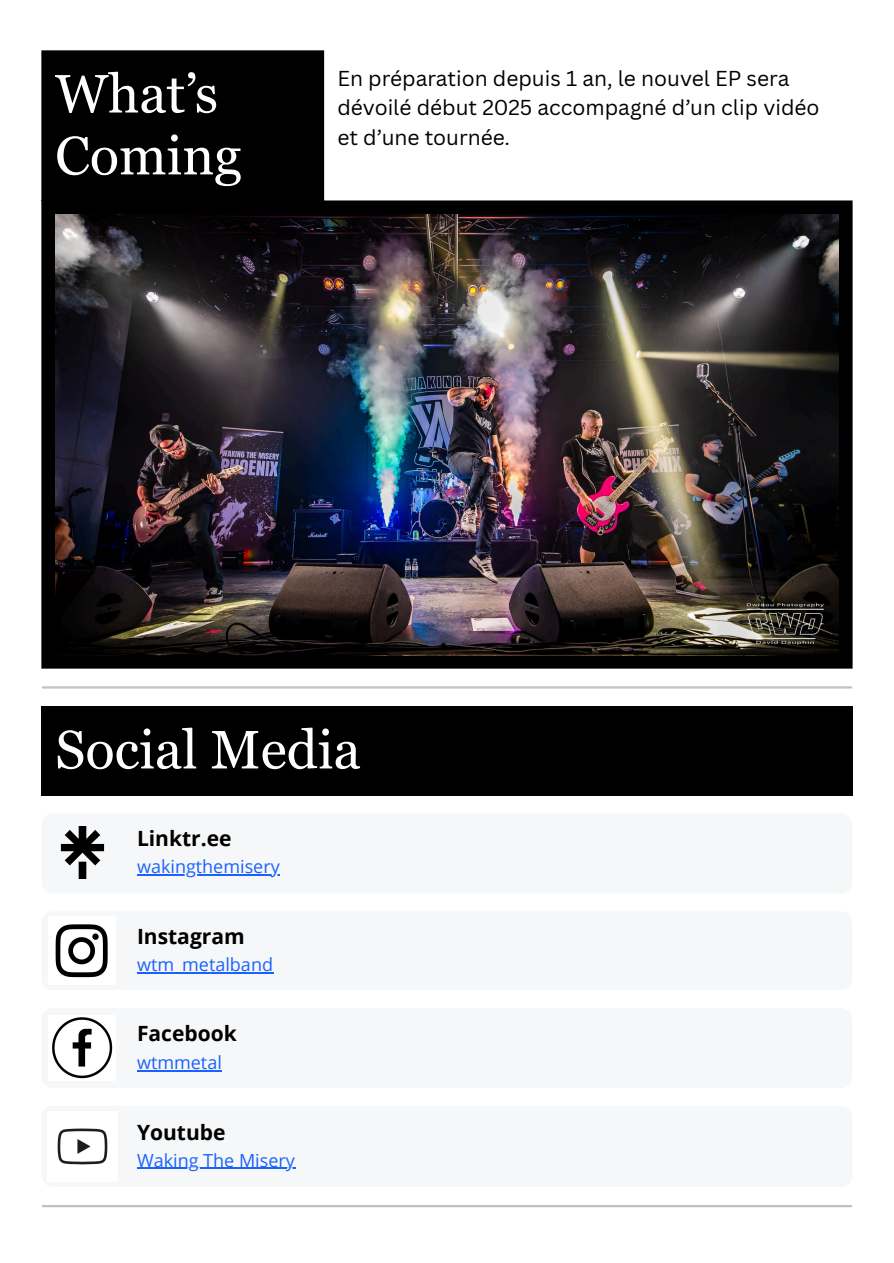
<style>
.page{position:relative;width:894px;height:1263px;background:#fff}
.page>*{position:absolute;margin:0;border:0;box-sizing:border-box;transform-origin:0 0}
.t1{font:54px/61.8px "Georgia Pro";color:#fff}
.t2{font:21px/29.8px "Canva Sans";color:#000}
.t3{font:700 21px "Open Sans";color:#000}
.t4{font:18px "Open Sans";color:#1a62ff}
</style>
<div class="page">
<svg style="left:42px;top:51px;width:810px;height:618px"></svg>
<img style="left:55px;top:214px;width:783px;height:441px">
<hr style="left:43px;top:686px;width:807px;height:2px;background:#bfc3c8">
<div style="left:42px;top:706px;width:810px;height:89px;background:#000"></div>
<img style="left:60px;top:827px;width:45px;height:52px">
<hr style="left:137px;top:874px;width:143px;height:1px;background:#1a62ff">
<img style="left:55px;top:924px;width:53px;height:54px">
<hr style="left:137px;top:972px;width:136px;height:1px;background:#1a62ff">
<img style="left:52px;top:1017px;width:61px;height:62px">
<hr style="left:137px;top:1070px;width:85px;height:1px;background:#1a62ff">
<img style="left:57px;top:1128px;width:51px;height:37px">
<hr style="left:137px;top:1168px;width:158px;height:1px;background:#1a62ff">
<hr style="left:43px;top:1205px;width:807px;height:2px;background:#bfc3c8">
<p class="t1" style="left:55px;top:63px;width:188px">What’s<br>Coming</p>
<p class="t2" style="left:337px;top:62px;width:483px">En préparation depuis 1 an, le nouvel EP sera dévoilé début 2025 accompagné d’un clip vidéo et d’une tournée.</p>
<p class="t1" style="left:55px;top:719px;width:307px">Social Media</p>
<h1 class="t3" style="left:137px;top:824px;width:96px">Linktr.ee</h1>
<h1 class="t4" style="left:137px;top:854px;width:144px">wakingthemisery</h1>
<h1 class="t3" style="left:137px;top:921px;width:109px">Instagram</h1>
<h1 class="t4" style="left:137px;top:952px;width:137px">wtm_metalband</h1>
<h1 class="t3" style="left:137px;top:1018px;width:101px">Facebook</h1>
<h1 class="t4" style="left:137px;top:1050px;width:86px">wtmmetal</h1>
<h1 class="t3" style="left:137px;top:1117px;width:90px">Youtube</h1>
<h1 class="t4" style="left:137px;top:1147px;width:159px">Waking The Misery</h1>
</div>
